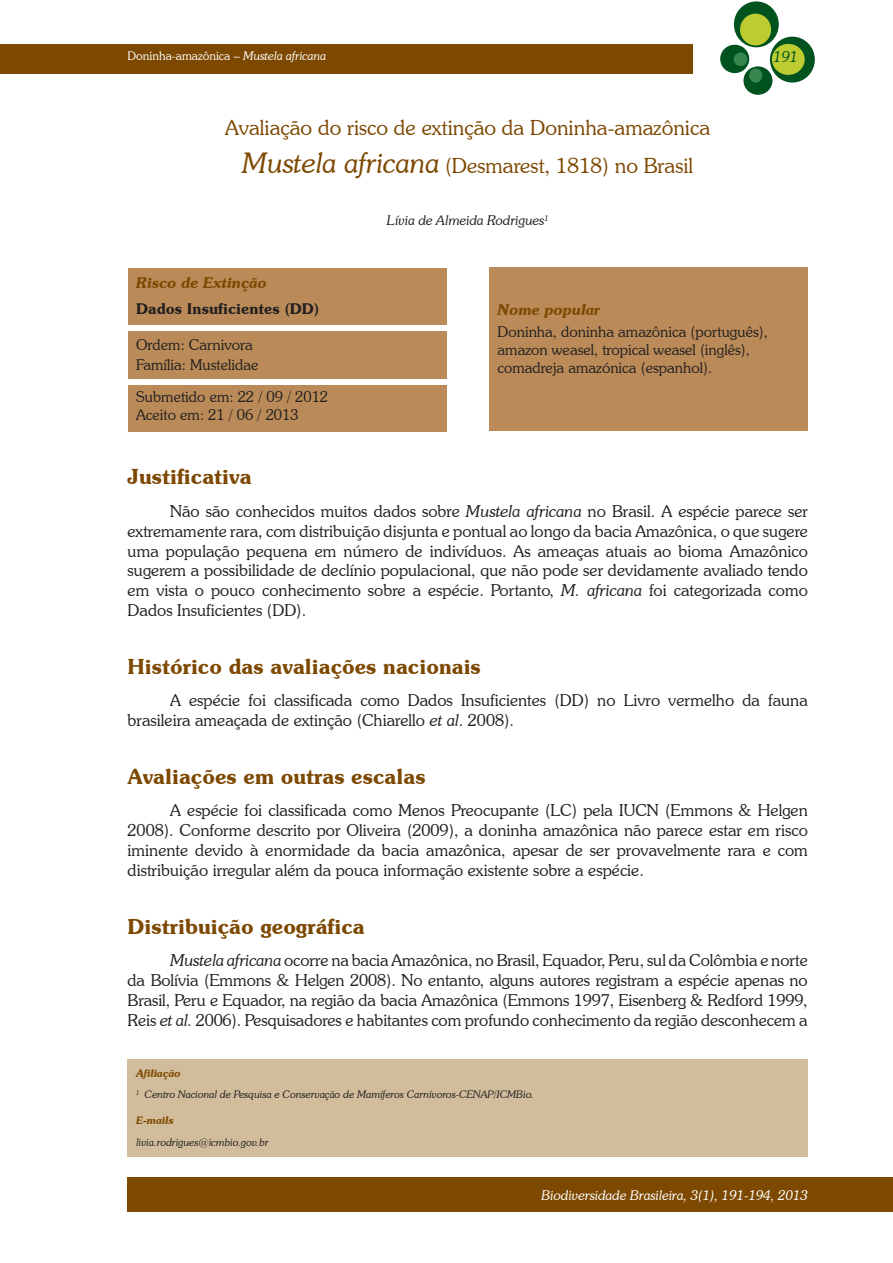
<style>
.page{position:relative;width:893px;height:1263px;background:#fff}
.page>*{position:absolute;margin:0;border:0;box-sizing:border-box;transform-origin:0 0}
.t1{font:600 21px "Souvenir IT Cby BT";color:#7d4800}
.t2{font:300 21px "Souvenir IT Cby BT";color:#7d4800}
.t3{font:300 16.5px/19.8px "Souvenir IT Cby BT";color:#231f20;text-align:justify}
.t4{font:300 15px/18px "Souvenir IT Cby BT";color:#231f20}
.t5{font:italic 600 15px "Souvenir IT Cby BT";color:#7d4800}
.t6{font:600 15px "Souvenir IT Cby BT";color:#231f20}
.t7{font:italic 300 15px "Souvenir IT Cby BT";color:#00531e}
.t8{font:italic 300 13.5px "Souvenir IT Cby BT";color:#fff}
.t9{font:italic 300 13.5px "Souvenir IT Cby BT";color:#231f20}
.t10{font:300 12px "Souvenir IT Cby BT";color:#fff}
.t11{font:italic 300 10.5px/21.1px "Souvenir IT Cby BT";color:#231f20}
.t12{font:italic 600 10.5px "Souvenir IT Cby BT";color:#7d4800}
.s1{font-style:italic}
.s2{font-style:italic;font-size:28.5px}
.s3{font-weight:600;color:#7d4800}
</style>
<div class="page">
<div style="left:0;top:44px;width:693px;height:30px;background:#7d4800"></div>
<div style="left:734px;top:1px;width:45px;height:46px;background:#00531e;border-radius:50%"></div>
<div style="left:770px;top:37px;width:45px;height:46px;background:#00531e;border-radius:50%"></div>
<div style="left:720px;top:45px;width:29px;height:28px;background:#00531e;border-radius:50%"></div>
<div style="left:743px;top:66px;width:29px;height:29px;background:#00531e;border-radius:50%"></div>
<div style="left:740px;top:14px;width:31px;height:31px;background:#bdcd31;border-radius:50%"></div>
<div style="left:772px;top:44px;width:33px;height:31px;background:#bdcd31;border-radius:50%"></div>
<div style="left:734px;top:52px;width:13px;height:14px;background:#388750;border-radius:50%"></div>
<div style="left:749px;top:68px;width:13px;height:15px;background:#388750;border-radius:50%"></div>
<div style="left:128px;top:1178px;width:765px;height:34px;background:#7d4800"></div>
<div style="left:128px;top:1059px;width:680px;height:98px;background:#d1bd9b"></div>
<div style="left:128px;top:268px;width:318px;height:57px;background:#ba8b58"></div>
<div style="left:128px;top:331px;width:318px;height:47px;background:#ba8b58"></div>
<div style="left:128px;top:385px;width:318px;height:46px;background:#ba8b58"></div>
<div style="left:489px;top:268px;width:319px;height:163px;background:#ba8b58"></div>
<p class="t10" style="left:128px;top:49px;width:200px">Doninha-amazônica <span class="s1">– Mustela africana</span></p>
<p class="t7" style="left:773px;top:48px;width:26px">191</p>
<p class="t2" style="left:225px;top:115px;width:486px">Avaliação do risco de extinção da Doninha-amazônica</p>
<p class="t2" style="left:242px;top:152px;width:452px"><span class="s2">Mustela africana</span> (Desmarest, 1818) no Brasil</p>
<p class="t5" style="left:136px;top:273px;width:132px">Risco de Extinção</p>
<p class="t6" style="left:136px;top:300px;width:185px">Dados Insuficientes (DD)</p>
<p class="t4" style="left:136px;top:334px;width:124px;line-height:20.1px">Ordem: Carnivora<br>Família: Mustelidae</p>
<p class="t4" style="left:136px;top:387px;width:194px">Submetido em: 22 / 09 / 2012<br>Aceito em: 21 / 06 / 2013</p>
<p class="t9" style="left:387px;top:212px;width:163px">Lívia de Almeida Rodrigues<sup>1</sup></p>
<p class="t5" style="left:497px;top:300px;width:104px">Nome popular</p>
<p class="t4" style="left:497px;top:322px;width:272px">Doninha, doninha amazônica (português), amazon weasel, tropical weasel (inglês), comadreja amazónica (espanhol).</p>
<p class="t1" style="left:128px;top:464px;width:126px">Justificativa</p>
<p class="t3" style="left:128px;top:501px;width:682px;text-indent:43px">Não são conhecidos muitos dados sobre <span class="s1">Mustela africana</span> no Brasil. A espécie parece ser extremamente rara, com distribuição disjunta e pontual ao longo da bacia Amazônica, o que sugere uma população pequena em número de indivíduos. As ameaças atuais ao bioma Amazônico sugerem a possibilidade de declínio populacional, que não pode ser devidamente avaliado tendo em vista o pouco conhecimento sobre a espécie. Portanto, <span class="s1">M. africana</span> foi categorizada como Dados Insuficientes (DD).</p>
<p class="t1" style="left:128px;top:653px;width:355px">Histórico das avaliações nacionais</p>
<p class="t3" style="left:128px;top:690px;width:682px;text-indent:43px">A espécie foi classificada como Dados Insuficientes (DD) no Livro vermelho da fauna brasileira ameaçada de extinção (Chiarello <span class="s1">et al</span>. 2008).</p>
<p class="t1" style="left:128px;top:763px;width:300px">Avaliações em outras escalas</p>
<p class="t3" style="left:128px;top:800px;width:682px;text-indent:43px">A espécie foi classificada como Menos Preocupante (LC) pela IUCN (Emmons &amp; Helgen 2008). Conforme descrito por Oliveira (2009), a doninha amazônica não parece estar em risco iminente devido à enormidade da bacia amazônica, apesar de ser provavelmente rara e com distribuição irregular além da pouca informação existente sobre a espécie.</p>
<p class="t1" style="left:128px;top:913px;width:239px">Distribuição geográfica</p>
<p class="t3" style="left:128px;top:950px;width:682px;text-indent:43px"><span class="s1">Mustela africana</span> ocorre na bacia Amazônica, no Brasil, Equador, Peru, sul da Colômbia e norte da Bolívia (Emmons &amp; Helgen 2008). No entanto, alguns autores registram a espécie apenas no Brasil, Peru e Equador, na região da bacia Amazônica (Emmons 1997, Eisenberg &amp; Redford 1999, Reis <span class="s1">et al.</span> 2006). Pesquisadores e habitantes com profundo conhecimento da região desconhecem a</p>
<p class="t11" style="left:136px;top:1062px;width:399px"><span class="s3">Afiliação<br></span><sup>1</sup> Centro Nacional de Pesquisa e Conservação de Mamíferos Carnívoros-CENAP/ICMBio.</p>
<p class="t12" style="left:136px;top:1114px;width:39px">E-mails</p>
<p class="t11" style="left:136px;top:1131px;width:134px">livia.rodrigues@icmbio.gov.br</p>
<p class="t8" style="left:541px;top:1187px;width:268px">Biodiversidade Brasileira, 3(1), 191-194, 2013</p>
</div>
